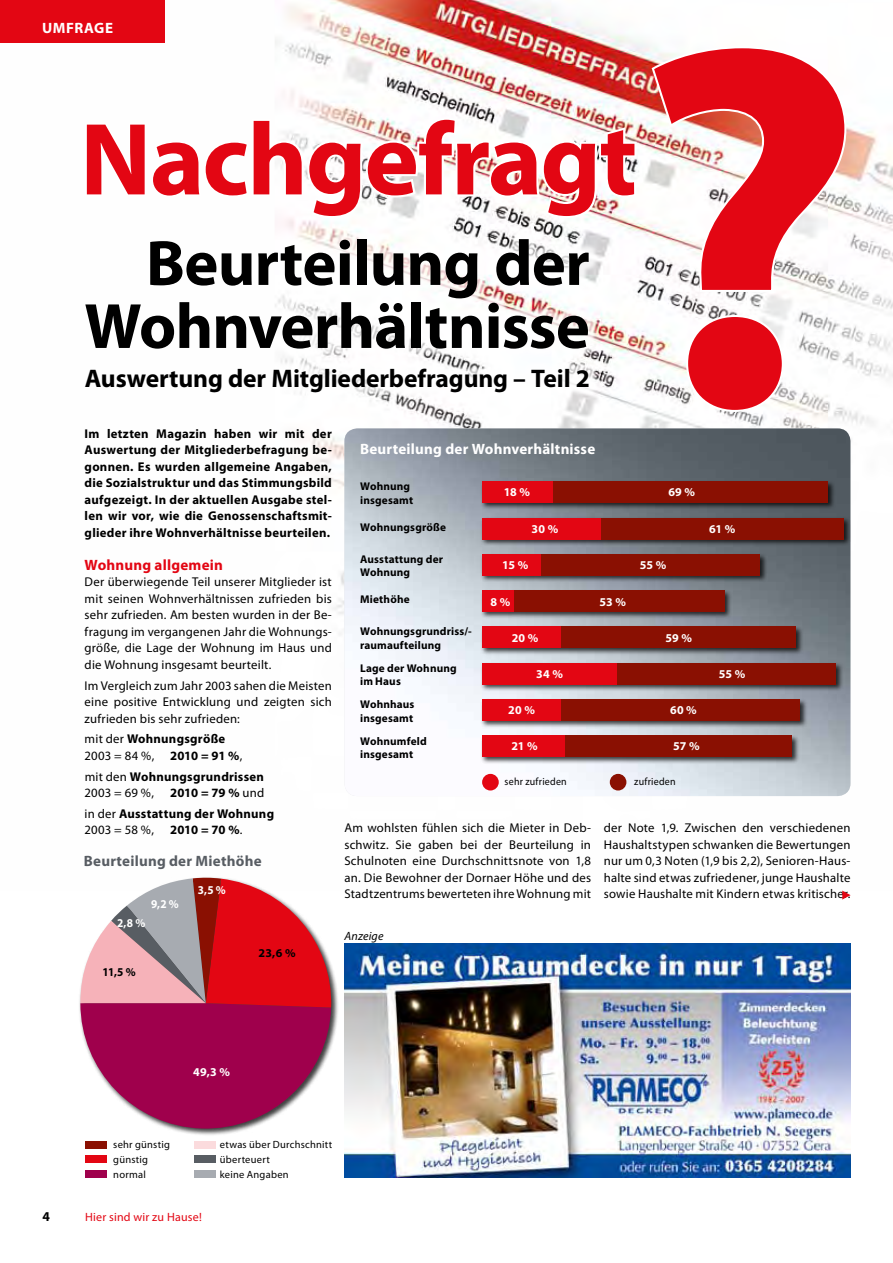
<style>
.page{position:relative;width:893px;height:1263px;background:#fff}
.page>*{position:absolute;margin:0;border:0;box-sizing:border-box;transform-origin:0 0}
.t1{font:700 103.5px "Myriad Pro";color:#e30613}
.t2{font:700 64.5px/63px "Myriad Pro";letter-spacing:-.01em;color:#000;text-align:right}
.t3{font:700 25.5px "Myriad Pro";color:#000}
.t4{font:700 15px "Myriad Pro";letter-spacing:.015em;color:#fff}
.t5{font:700 15px "Myriad Pro";letter-spacing:.015em;color:#585d63}
.t6{font:700 15px "Myriad Pro";letter-spacing:.015em;color:#e30613}
.t7{font:700 13.5px "Myriad Pro";color:#000}
.t8{font:12.75px/16.5px "Myriad Pro";letter-spacing:.015em;color:#000;text-align:justify}
.t9{font:700 12.75px/16.5px "Myriad Pro";letter-spacing:.02em;color:#000}
.t10{font:700 12px "Myriad Pro";letter-spacing:.005em;color:#fff}
.t11{font:12px "Myriad Pro";letter-spacing:.02em;color:#e30613}
.t12{font:700 12px "Myriad Pro";letter-spacing:.005em;color:#fff;scale:.94 1}
.t13{font:italic 12px "Myriad Pro";letter-spacing:.015em;color:#000}
.t14{font:700 12px "Myriad Pro";color:#000}
.t15{font:700 12px "Myriad Pro";color:#000;scale:.94 1}
.t16{font:700 11.25px/13.5px "Myriad Pro";letter-spacing:.015em;color:#000}
.t17{font:10.5px/15px "Myriad Pro";letter-spacing:.025em;color:#000}
.t18{font:10.5px "Myriad Pro";letter-spacing:.025em;color:#000;scale:.95 1}
.s1{font-weight:400}
</style>
<div class="page">
<img style="left:0;top:0;width:893px;height:787px">
<div style="left:0;top:0;width:165px;height:42px;background:#e30613"></div>
<svg style="left:83px;top:116px;width:556px;height:104px"></svg>
<div style="left:75px;top:229px;width:524px;height:172px;background:#fff"></div>
<svg style="left:650px;top:45px;width:197px;height:368px"></svg>
<svg style="left:842px;top:890px;width:9px;height:9px"></svg>
<img style="left:344px;top:428px;width:506px;height:368px">
<div style="left:482px;top:774px;width:17px;height:16px;background:#e30613;border-radius:50%"></div>
<div style="left:610px;top:774px;width:16px;height:16px;background:#8a1002;border-radius:50%"></div>
<div style="left:480px;top:480px;width:371px;height:284px;background:#000;opacity:.75"></div>
<div style="left:482px;top:482px;width:72px;height:21px;background:#e30613"></div>
<div style="left:554px;top:482px;width:274px;height:21px;background:#8a1002"></div>
<div style="left:482px;top:518px;width:119px;height:21px;background:#e30613"></div>
<div style="left:601px;top:518px;width:242px;height:21px;background:#8a1002"></div>
<div style="left:482px;top:554px;width:60px;height:21px;background:#e30613"></div>
<div style="left:542px;top:554px;width:218px;height:21px;background:#8a1002"></div>
<div style="left:482px;top:627px;width:80px;height:21px;background:#e30613"></div>
<div style="left:562px;top:627px;width:234px;height:21px;background:#8a1002"></div>
<div style="left:482px;top:590px;width:32px;height:22px;background:#e30613"></div>
<div style="left:514px;top:590px;width:210px;height:22px;background:#8a1002"></div>
<div style="left:482px;top:663px;width:135px;height:21px;background:#e30613"></div>
<div style="left:617px;top:663px;width:219px;height:21px;background:#8a1002"></div>
<div style="left:482px;top:699px;width:80px;height:22px;background:#e30613"></div>
<div style="left:562px;top:699px;width:238px;height:22px;background:#8a1002"></div>
<div style="left:482px;top:736px;width:83px;height:21px;background:#e30613"></div>
<div style="left:565px;top:736px;width:227px;height:21px;background:#8a1002"></div>
<div style="left:79px;top:876px;width:260px;height:260px;background:#000;opacity:.75"></div>
<svg style="left:80px;top:877px;width:253px;height:254px"></svg>
<div style="left:85px;top:1141px;width:22px;height:8px;background:#8a1002"></div>
<div style="left:194px;top:1141px;width:22px;height:8px;background:#fbdbdd"></div>
<div style="left:85px;top:1155px;width:22px;height:8px;background:#e30613"></div>
<div style="left:194px;top:1155px;width:22px;height:8px;background:#585d63"></div>
<div style="left:85px;top:1170px;width:22px;height:7px;background:#9f004c"></div>
<div style="left:194px;top:1170px;width:22px;height:7px;background:#a7abb1"></div>
<img style="left:344px;top:944px;width:506px;height:233px">
<p class="t4" style="left:42px;top:18px;width:71px">Umfrage</p>
<h1 class="t1" style="left:80px;top:92px;width:559px">Nachgefragt</h1>
<h2 class="t2" style="left:84px;top:230px;width:507px">Beurteilung der<br>Wohnverhältnisse</h2>
<h3 class="t3" style="left:85px;top:362px;width:507px">Auswertung der Mitgliederbefragung – Teil 2</h3>
<p class="t9" style="left:85px;top:425px;width:249px;text-align:justify">Im letzten Magazin haben wir mit der Auswertung der Mitgliederbefragung be&shy;gonnen. Es wurden allgemeine Angaben, die Sozialstruktur und das Stimmungsbild aufgezeigt. In der aktuellen Ausgabe stel&shy;len wir vor, wie die Genossenschaftsmit&shy;glieder ihre Wohnverhältnisse beurteilen.</p>
<p class="t6" style="left:85px;top:555px;width:140px">Wohnung allgemein</p>
<p class="t8" style="left:85px;top:573px;width:249px">Der überwiegende Teil unserer Mitglieder ist mit seinen Wohnverhältnissen zufrieden bis sehr zufrieden. Am besten wurden in der Be&shy;fragung im vergangenen Jahr die Wohnungs&shy;größe, die Lage der Wohnung im Haus und die Wohnung insgesamt beurteilt.</p>
<p class="t8" style="left:85px;top:677px;width:249px">Im Vergleich zum Jahr 2003 sahen die Meisten eine positive Entwicklung und zeigten sich zufrieden bis sehr zufrieden:</p>
<p class="t9" style="left:85px;top:730px;width:159px"><span class="s1">mit der</span> Wohnungsgröße<br><span class="s1">2003 = 84 %,</span> 2010 = 91 %<span class="s1">,</span></p>
<p class="t9" style="left:85px;top:767px;width:181px"><span class="s1">mit den</span> Wohnungsgrundrissen<br><span class="s1">2003 = 69 %,</span></p>
<p class="t9" style="left:85px;top:782px;width:191px;line-height:20.7px;text-indent:86px">2010 = 79 % <span class="s1">und in der</span> Ausstattung der Wohnung</p>
<p class="t8" style="left:85px;top:821px;width:71px">2003 = 58 %,</p>
<p class="t9" style="left:170px;top:821px;width:74px">2010 = 70 %<span class="s1">.</span></p>
<p class="t5" style="left:84px;top:851px;width:179px">Beurteilung der Miethöhe</p>
<p class="t12" style="left:151px;top:896px;width:31px">9,2 %</p>
<p class="t12" style="left:117px;top:915px;width:32px">2,8 %</p>
<p class="t15" style="left:103px;top:964px;width:37px">11,5 %</p>
<p class="t12" style="left:198px;top:882px;width:31px">3,5 %</p>
<p class="t14" style="left:259px;top:945px;width:39px">23,6 %</p>
<p class="t4" style="left:360px;top:439px;width:237px">Beurteilung der Wohnverhältnisse</p>
<p class="t16" style="left:360px;top:479px;width:54px">Wohnung insgesamt</p>
<p class="t16" style="left:360px;top:520px;width:87px">Wohnungsgröße</p>
<p class="t16" style="left:360px;top:552px;width:84px">Ausstattung der<br>Wohnung</p>
<p class="t16" style="left:360px;top:592px;width:51px">Miethöhe</p>
<p class="t16" style="left:360px;top:624px;width:113px">Wohnungsgrundriss/- raumaufteilung</p>
<p class="t16" style="left:360px;top:661px;width:98px">Lage der Wohnung im Haus</p>
<p class="t16" style="left:360px;top:697px;width:56px">Wohnhaus insgesamt</p>
<p class="t16" style="left:360px;top:734px;width:68px">Wohnumfeld insgesamt</p>
<p class="t10" style="left:504px;top:484px;width:28px">18 %</p>
<p class="t10" style="left:668px;top:484px;width:28px">69 %</p>
<p class="t10" style="left:532px;top:522px;width:28px">30 %</p>
<p class="t10" style="left:709px;top:522px;width:28px">61 %</p>
<p class="t10" style="left:502px;top:557px;width:28px">15 %</p>
<p class="t10" style="left:490px;top:594px;width:21px">8 %</p>
<p class="t10" style="left:512px;top:630px;width:28px">20 %</p>
<p class="t10" style="left:536px;top:666px;width:28px">34 %</p>
<p class="t10" style="left:508px;top:702px;width:28px">20 %</p>
<p class="t10" style="left:511px;top:738px;width:28px">21 %</p>
<p class="t10" style="left:640px;top:557px;width:28px">55 %</p>
<p class="t10" style="left:599px;top:594px;width:28px">53 %</p>
<p class="t10" style="left:665px;top:630px;width:28px">59 %</p>
<p class="t10" style="left:719px;top:666px;width:28px">55 %</p>
<p class="t10" style="left:670px;top:702px;width:28px">60 %</p>
<p class="t10" style="left:673px;top:738px;width:28px">57 %</p>
<p class="t18" style="left:505px;top:775px;width:67px">sehr zufrieden</p>
<p class="t18" style="left:634px;top:775px;width:45px">zufrieden</p>
<p class="t8" style="left:344px;top:820px;width:248px">Am wohlsten fühlen sich die Mieter in Deb&shy;schwitz. Sie gaben bei der Beurteilung in Schulnoten eine Durchschnittsnote von 1,8 an. Die Bewohner der Dornaer Höhe und des Stadtzentrums bewerteten ihre Wohnung mit</p>
<p class="t8" style="left:604px;top:820px;width:248px">der Note 1,9. Zwischen den verschiedenen Haushaltstypen schwanken die Bewertungen nur um 0,3 Noten (1,9 bis 2,2), Senioren-Haus&shy;halte sind etwas zufriedener, junge Haushalte sowie Haushalte mit Kindern etwas kritischer.</p>
<p class="t13" style="left:344px;top:929px;width:41px">Anzeige</p>
<p class="t10" style="left:193px;top:1064px;width:38px">49,3 %</p>
<p class="t17" style="left:113px;top:1137px;width:58px">sehr günstig günstig normal</p>
<p class="t17" style="left:220px;top:1137px;width:114px">etwas über Durchschnitt überteuert<br>keine Angaben</p>
<p class="t7" style="left:43px;top:1208px;width:9px">4</p>
<p class="t11" style="left:85px;top:1210px;width:118px">Hier sind wir zu Hause!</p>
</div>
